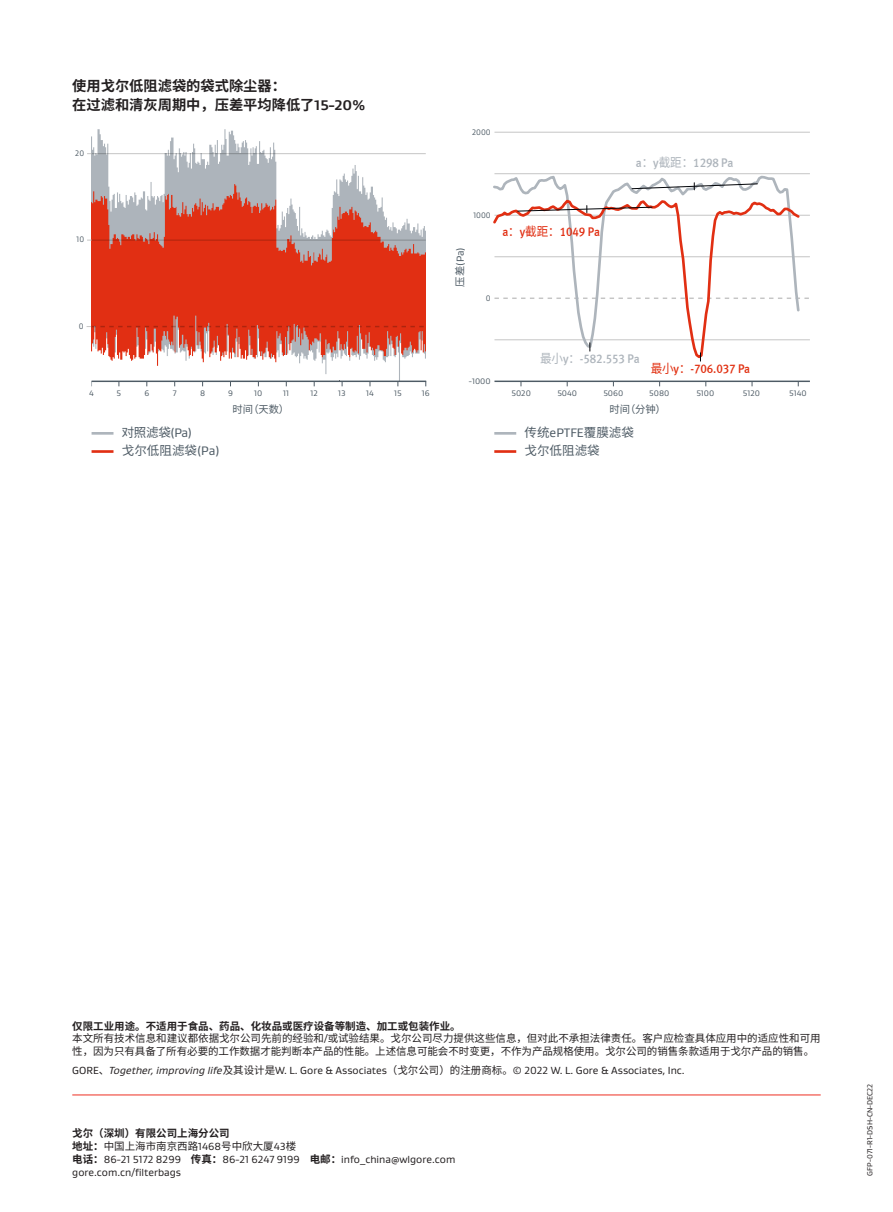
<style>
.page{position:relative;width:893px;height:1212px;background:#fff}
.page>*{position:absolute;margin:0;border:0;box-sizing:border-box;transform-origin:0 0}
.Body_Subtitle_9_5_13{font:700 14.25px/19.5px "Noto Sans CJ Ksc";color:#231f20}
.t1{font:12.6px/18.1px "Noto Sans CJ Ksc";color:#4e5b65}
.t2{font:12.6px "Meta Medium LF";letter-spacing:-.01em;color:#aeb5bc;scale:.92 1}
.t3{font:12.6px "Meta Medium LF";letter-spacing:-.01em;color:#e13011;scale:.92 1}
.t4{font:12.6px "Meta Medium LF";letter-spacing:-.01em;color:#e12f13;scale:.92 1}
.Legal_Text_7_8_5{font:10.5px/12.8px "Noto Sans CJ Ksc";color:#231f20}
.Legal_Text_7_8_5-2{font:10.5px "Gore Gustan";color:#231f20}
.Contact_Address_7_8{font:10.5px/12.8px "Gore Gustan";color:#231f20}
.Legal_Text_7_8_5-3{font:700 10.5px "Noto Sans CJ Ksc";color:#231f20}
.Contact_Address_7_8-2{font:10.5px "Noto Sans CJ Ksc";color:#231f20}
.Contact_Address_7_8-3{font:700 10.5px "Noto Sans CJ Ksc";color:#231f20}
.t5{font:10.35px "Noto Sans CJ Ksc";color:#4e5b65}
.t6{font:10.35px "Gore Gustan";color:#4e5b65}
.t7{font:8.1px "Gore Gustan";color:#4e5b65}
.t8{font:8.1px "Gore Gustan";color:#4e5b65;scale:.92 1}
.t9{font:7.5px "Gore Gustan";color:#231f20}
.s1{font-family:"Gore Gustan"}
.s2{font-family:"Noto Sans CJ Ksc"}
.s3{font-style:italic}
.s4{font-weight:700}
.s5{font-family:"Noto Sans CJ Ksc";font-weight:700}
</style>
<div class="page">
<hr style="left:72px;top:1094px;width:749px;height:1px;background:#ee2e22">
<hr style="left:494px;top:215px;width:316px;height:1px;background:#c5c5c5">
<hr style="left:494px;top:132px;width:316px;height:1px;background:#c5c5c5">
<hr style="left:494px;top:256px;width:316px;height:1px;background:#c5c5c5">
<hr style="left:494px;top:339px;width:316px;height:1px;background:#c5c5c5">
<hr style="left:494px;top:173px;width:316px;height:1px;background:#c5c5c5">
<svg style="left:493px;top:174px;width:308px;height:24px"></svg>
<img style="left:92px;top:129px;width:334px;height:251px">
<svg style="left:339px;top:380px;width:4px;height:6px"></svg>
<hr style="left:92px;top:381px;width:334px;height:1px;background:#4e5b65">
<hr style="left:92px;top:432px;width:21px;height:3px;background:#aeb5bc">
<hr style="left:92px;top:450px;width:21px;height:3px;background:#e12f13">
<hr style="left:494px;top:432px;width:22px;height:3px;background:#aeb5bc">
<hr style="left:494px;top:450px;width:22px;height:3px;background:#e12f13">
<svg style="left:493px;top:198px;width:309px;height:161px"></svg>
<hr style="left:494px;top:381px;width:316px;height:1px;background:#4e5b65">
<svg style="left:631px;top:183px;width:127px;height:7px"></svg>
<svg style="left:517px;top:206px;width:136px;height:7px"></svg>
<svg style="left:87px;top:326px;width:339px;height:1px"></svg>
<hr style="left:92px;top:240px;width:334px;height:1px;background:#c5c5c5">
<hr style="left:92px;top:153px;width:334px;height:1px;background:#c5c5c5">
<p class="Body_Subtitle_9_5_13" style="left:72px;top:76px;width:294px">使用戈尔低阻滤袋的袋式除尘器：<br>在过滤和清灰周期中，压差平均降低了<span class="s1">15-20%</span></p>
<p class="t8" style="left:75px;top:148px;width:11px">20</p>
<p class="t8" style="left:77px;top:234px;width:10px">10</p>
<p class="t8" style="left:79px;top:321px;width:7px">0</p>
<p class="t8" style="left:472px;top:127px;width:22px">2000</p>
<p class="t8" style="left:473px;top:210px;width:20px">1000</p>
<p class="t6" style="left:454px;top:287px;width:41px;rotate:-90deg"><span class="s2">压差</span>(Pa)</p>
<p class="t8" style="left:486px;top:293px;width:7px">0</p>
<p class="t4" style="left:502px;top:225px;width:108px">a<span class="s2">：</span>y<span class="s2">截距：</span>1049 Pa</p>
<p class="t2" style="left:636px;top:155px;width:108px">a<span class="s2">：</span>y<span class="s2">截距：</span>1298 Pa</p>
<p class="t7" style="left:469px;top:376px;width:23px">-1000</p>
<p class="t2" style="left:540px;top:351px;width:110px"><span class="s2">最小</span>y<span class="s2">：</span>-582.553 Pa</p>
<p class="t3" style="left:651px;top:361px;width:110px"><span class="s2">最小</span>y<span class="s2">：</span>-706.037 Pa</p>
<p class="t7" style="left:89px;top:388px;width:6px">4</p>
<p class="t7" style="left:117px;top:388px;width:6px">5</p>
<p class="t7" style="left:144px;top:388px;width:6px">6</p>
<p class="t7" style="left:173px;top:388px;width:5px">7</p>
<p class="t7" style="left:200px;top:388px;width:7px">8</p>
<p class="t7" style="left:228px;top:388px;width:6px">9</p>
<p class="t7" style="left:254px;top:388px;width:10px">10</p>
<p class="t7" style="left:283px;top:388px;width:8px">11</p>
<p class="t7" style="left:310px;top:388px;width:9px">12</p>
<p class="t7" style="left:338px;top:388px;width:9px">13</p>
<p class="t7" style="left:366px;top:388px;width:9px">14</p>
<p class="t7" style="left:394px;top:388px;width:9px">15</p>
<p class="t7" style="left:422px;top:388px;width:9px">16</p>
<p class="t1" style="left:122px;top:424px;width:99px">对照滤袋<span class="s1">(Pa)<br></span>戈尔低阻滤袋<span class="s1">(Pa)</span></p>
<p class="t1" style="left:525px;top:424px;width:111px">传统<span class="s1">ePTFE</span>覆膜滤袋戈尔低阻滤袋</p>
<p class="t7" style="left:511px;top:388px;width:21px">5020</p>
<p class="t7" style="left:557px;top:388px;width:21px">5040</p>
<p class="t7" style="left:603px;top:388px;width:21px">5060</p>
<p class="t7" style="left:649px;top:388px;width:22px">5080</p>
<p class="t7" style="left:696px;top:388px;width:20px">5100</p>
<p class="t7" style="left:743px;top:388px;width:19px">5120</p>
<p class="t7" style="left:789px;top:388px;width:19px">5140</p>
<p class="t5" style="left:233px;top:403px;width:58px">时间（天数）</p>
<p class="t5" style="left:609px;top:403px;width:58px">时间（分钟）</p>
<p class="Legal_Text_7_8_5-3" style="left:72px;top:1020px;width:390px">仅限工业用途。不适用于食品、药品、化妆品或医疗设备等制造、加工或包装作业。</p>
<p class="Legal_Text_7_8_5" style="left:72px;top:1032px;width:750px">本文所有技术信息和建议都依据戈尔公司先前的经验和<span class="s1">/</span>或试验结果。戈尔公司尽力提供这些信息，但对此不承担法律责任。客户应检查具体应用中的适应性和可用性，因为只有具备了所有必要的工作数据才能判断本产品的性能。上述信息可能会不时变更，不作为产品规格使用。戈尔公司的销售条款适用于戈尔产品的销售。</p>
<p class="Legal_Text_7_8_5-2" style="left:72px;top:1064px;width:614px">GORE<span class="s2">、</span><span class="s3">Together,improving life</span><span class="s2">及其设计是</span>W. L. Gore &amp; Associates<span class="s2">（戈尔公司）的注册商标。</span>© 2022 W. L. Gore &amp; Associates, Inc.</p>
<p class="Contact_Address_7_8-3" style="left:72px;top:1127px;width:159px">戈尔（深圳）有限公司上海分公司</p>
<p class="Contact_Address_7_8-2" style="left:72px;top:1140px;width:225px"><span class="s4">地址：</span>中国上海市南京西路<span class="s1">1468</span>号中欣大厦<span class="s1">43</span>楼</p>
<p class="Contact_Address_7_8" style="left:72px;top:1152px;width:385px"><span class="s5">电话：</span>86-21 5172 8299 <span class="s5">传真：</span>86-21 6247 9199 <span class="s5">电邮：</span>info_china@wlgore.com gore.com.cn/filterbags</p>
<p class="t9" style="left:865px;top:1175px;width:93px;rotate:-90deg">GFP-071-R1-DSH-CN-DEC22</p>
</div>
